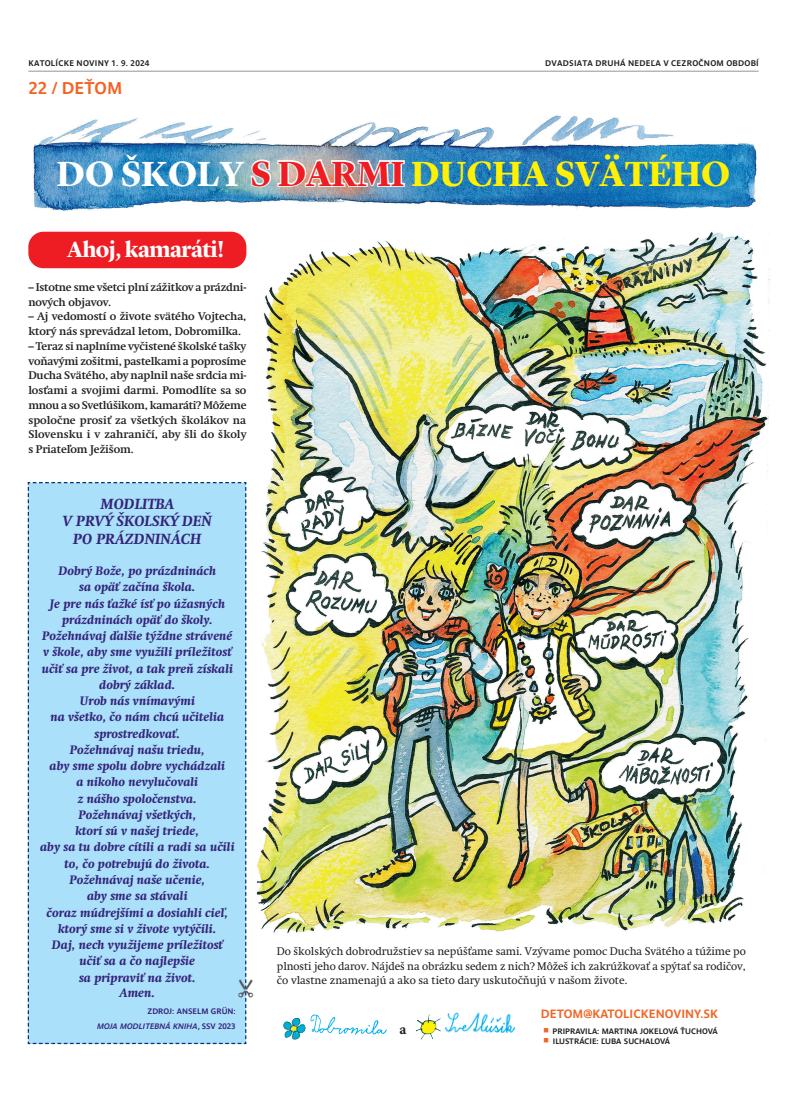
<style>
.page{position:relative;width:787px;height:1099px;background:#fff}
.page>*{position:absolute;margin:0;border:0;box-sizing:border-box;transform-origin:0 0}
.KN-TITUL_29_pt_NOVY{font:700 36.25px "Lyon Display";color:#fff}
.KN-TITUKY_20_pt_NOVY{font:700 22.5px "Lyon Display";letter-spacing:-.02em;color:#fff}
.KN-ZAHLAVIE-PAGINA{font:700 16.88px "Parisine Pro Gris";letter-spacing:.005em;color:#f26424}
.KN-TEXT_ODSADENY{font:italic 700 15px/17.5px "Swift Neue LT Pro";letter-spacing:.005em;color:#34247b;text-align:center}
.t1{font:700 15px "Minion Pro";color:#231f20}
.KN-TEXT_ODSADENY-2{font:italic 700 12.5px/16.2px "Swift Neue LT Pro";letter-spacing:.005em;color:#34247b;text-align:center}
.KN-MALE_ZAHLAVIE_RED{font:700 11.88px "Parisine Pro Gris";letter-spacing:.005em;color:#f26424}
.KN-TEXT_ODSADENY-3{font:600 11.38px/14.8px "Swift Neue LT Pro";letter-spacing:-.005em;color:#231f20}
.KN-TEXT{font:11.38px/14.8px "Swift Neue LT Pro";color:#231f20;text-align:justify}
.KN-ZAHLAVIE-CIERNA{font:700 8.12px "Parisine Pro Gris";letter-spacing:.03em;color:#231f20}
.KN-autor-maly-bez_ciary{font:700 7.88px "Parisine Pro Gris";color:#231f20}
.KN-autor-maly-bez_ciary-2{font:700 7.88px/14.8px "Parisine Pro Gris";color:#34247b;text-align:right}
.s1{color:#fff101}
.s2{font-style:italic}
.s3{font-family:"Minion Pro";font-weight:400;font-size:15px;color:#f26424}
</style>
<div class="page">
<img style="left:256px;top:232px;width:514px;height:702px">
<div style="left:28px;top:232px;width:218px;height:36px;background:#ee1d23;border-radius:15px"></div>
<img style="left:33px;top:115px;width:724px;height:96px">
<img style="left:415px;top:1014px;width:23px;height:25px">
<img style="left:438px;top:1012px;width:78px;height:21px">
<img style="left:310px;top:1014px;width:77px;height:21px">
<img style="left:283px;top:1017px;width:23px;height:23px">
<hr style="left:28px;top:71px;width:730px;height:1px;background:#939598">
<div style="left:28px;top:482px;width:219px;height:562px;background:#aae0f9"></div>
<p class="KN-ZAHLAVIE-CIERNA" style="left:28px;top:57px;width:123px">KATOLÍCKE NOVINY 1. 9. 2024</p>
<p class="KN-ZAHLAVIE-CIERNA" style="left:545px;top:57px;width:215px">DVADSIATA DRUHÁ NEDEĽA V CEZROČNOM OBDOBÍ</p>
<p class="KN-ZAHLAVIE-PAGINA" style="left:28px;top:75px;width:96px">22 / DEŤOM</p>
<p class="KN-TITUL_29_pt_NOVY" style="left:57px;top:146px;width:675px">DO ŠKOLY S DARMI <span class="s1">DUCHA SVÄTÉHO</span></p>
<p class="KN-TITUKY_20_pt_NOVY" style="left:67px;top:232px;width:158px">Ahoj, kamaráti!</p>
<p class="KN-TEXT_ODSADENY-3" style="left:28px;top:279px;width:219px">– Istotne sme všetci plní zážitkov a prázdni&shy;nových objavov.</p>
<p class="KN-TEXT_ODSADENY-3" style="left:28px;top:309px;width:219px">– Aj vedomostí o živote svätého Vojtecha, ktorý nás sprevádzal letom, Dobromilka.</p>
<p class="KN-TEXT_ODSADENY-3" style="left:28px;top:338px;width:220px;text-align:justify">– Teraz si naplníme vyčistené školské tašky voňavými zošitmi, pastelkami a poprosíme Ducha Svätého, aby naplnil naše srdcia mi&shy;losťami a svojimi darmi. Pomodlíte sa so mnou a so Svetlúšikom, kamaráti? Môžeme spoločne prosiť za všetkých školákov na Slovensku i v zahraničí, aby šli do školy s Priateľom Ježišom.</p>
<p class="KN-TEXT_ODSADENY" style="left:63px;top:495px;width:151px">MODLITBA<br>V PRVÝ ŠKOLSKÝ DEŇ<br>PO PRÁZDNINÁCH</p>
<p class="KN-TEXT_ODSADENY-2" style="left:59px;top:562px;width:159px">Dobrý Bože, po prázdninách sa opäť začína škola.</p>
<p class="KN-TEXT_ODSADENY-2" style="left:50px;top:595px;width:177px">Je pre nás ťažké ísť po úžasných prázdninách opäť do školy.</p>
<p class="KN-TEXT_ODSADENY-2" style="left:42px;top:627px;width:193px;text-align:justify">Požehnávaj ďalšie týždne strávené v škole, aby sme využili príležitosť učiť sa pre život, a tak preň získali</p>
<p class="KN-TEXT_ODSADENY-2" style="left:99px;top:676px;width:78px">dobrý základ.</p>
<p class="KN-TEXT_ODSADENY-2" style="left:50px;top:692px;width:175px">Urob nás vnímavými<br>na všetko, čo nám chcú učitelia sprostredkovať.</p>
<p class="KN-TEXT_ODSADENY-2" style="left:50px;top:741px;width:177px">Požehnávaj našu triedu,<br>aby sme spolu dobre vychádzali a nikoho nevylučovali<br>z nášho spoločenstva.</p>
<p class="KN-TEXT_ODSADENY-2" style="left:40px;top:806px;width:196px">Požehnávaj všetkých,<br>ktorí sú v našej triede,<br>aby sa tu dobre cítili a radi sa učili to, čo potrebujú do života.</p>
<p class="KN-TEXT_ODSADENY-2" style="left:47px;top:871px;width:183px">Požehnávaj naše učenie,<br>aby sme sa stávali<br>čoraz múdrejšími a dosiahli cieľ, ktorý sme si v živote vytýčili.</p>
<p class="KN-TEXT_ODSADENY-2" style="left:52px;top:936px;width:172px">Daj, nech využijeme príležitosť učiť sa a čo najlepšie</p>
<p class="KN-TEXT_ODSADENY-2" style="left:79px;top:969px;width:118px">sa pripraviť na život.</p>
<p class="KN-TEXT_ODSADENY-2" style="left:120px;top:984px;width:37px">Amen.</p>
<p class="KN-autor-maly-bez_ciary-2" style="left:97px;top:1003px;width:140px">ZDROJ: ANSELM GRÜN:<br><span class="s2">MOJA MODLITEBNÁ KNIHA</span>, SSV 2023</p>
<p class="KN-TEXT" style="left:277px;top:943px;width:470px">Do školských dobrodružstiev sa nepúšťame sami. Vzývame pomoc Ducha Svätého a túžime po plnosti jeho darov. Nájdeš na obrázku sedem z nich? Môžeš ich zakrúžkovať a spýtať sa rodičov, čo vlastne znamenajú a ako sa tieto dary uskutočňujú v našom živote.</p>
<p class="t1" style="left:399px;top:1018px;width:8px">a</p>
<p class="KN-MALE_ZAHLAVIE_RED" style="left:541px;top:1005px;width:179px">DETOM@KATOLICKENOVINY.SK</p>
<p class="KN-autor-maly-bez_ciary" style="left:543px;top:1024px;width:176px"><span class="s3">■</span> PRIPRAVILA: MARTINA JOKELOVÁ ŤUCHOVÁ</p>
<p class="KN-autor-maly-bez_ciary" style="left:543px;top:1034px;width:128px"><span class="s3">■</span> ILUSTRÁCIE: ĽUBA SUCHALOVÁ</p>
</div>
